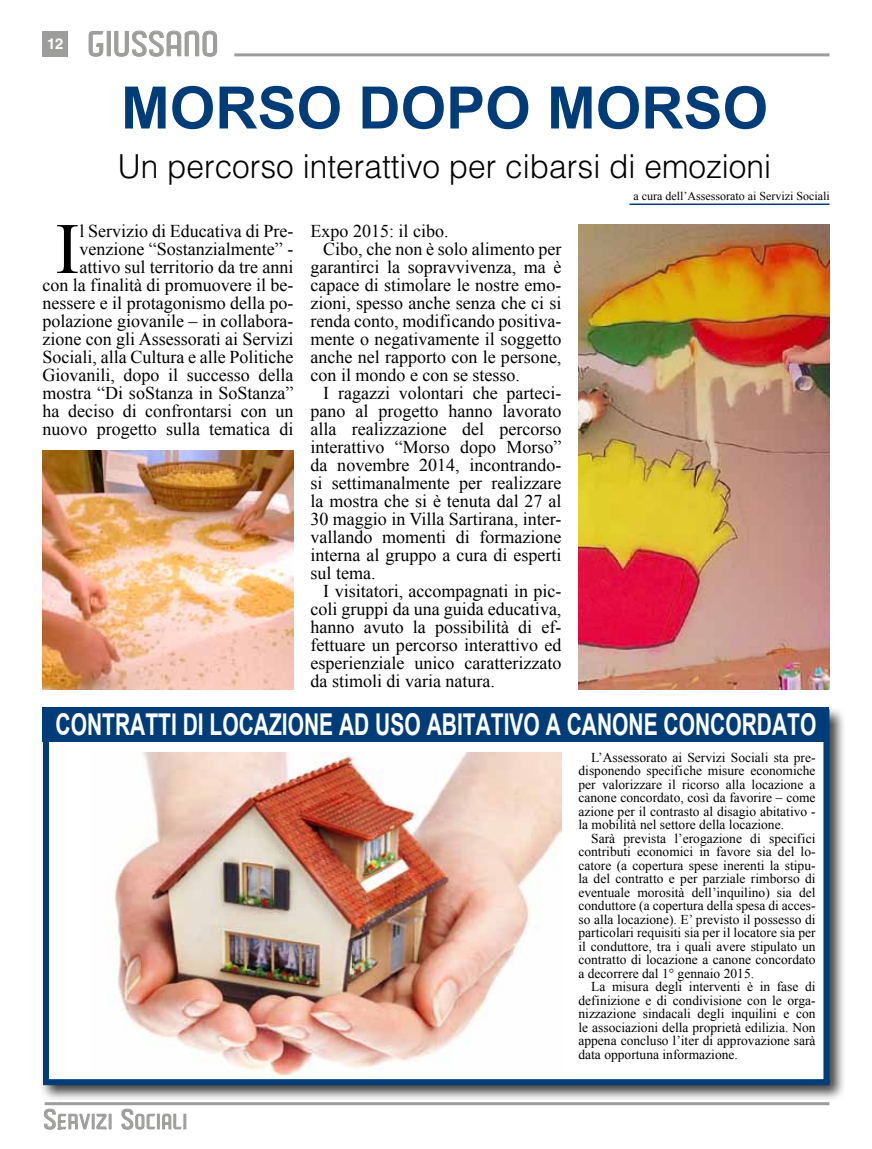
<style>
.page{position:relative;width:872px;height:1149px;background:#fff}
.page>*{position:absolute;margin:0;border:0;box-sizing:border-box;transform-origin:0 0}
.t1{font:72.3px "Times New Roman";color:#000}
.t2{font:700 58.5px "Arial";color:#003d78}
.t3{font:300 33px "Helvetica LT Std";color:#000;scale:.96 1}
.t4{font:500 31.95px "Paragon";letter-spacing:.04em;color:#9d9d9c}
.t5{font:700 30px "Arial";color:#fff;scale:.7 1}
.t6{font:500 19.2px "Paragon";letter-spacing:.065em;color:#9d9d9c}
.t7{font:18px/18px "Times New Roman";color:#000;text-align:right}
.t8{font:13.5px/13.5px "Times New Roman";color:#000;text-align:justify}
.t9{font:12px "Times New Roman";color:#000}
.s1{font-size:25.5px}
</style>
<div class="page">
<hr style="left:45px;top:1101px;width:784px;height:3px;background:#9d9d9c">
<div style="left:43px;top:31px;width:25px;height:25px;background:#9d9d9c"></div>
<hr style="left:234px;top:53px;width:595px;height:3px;background:#9d9d9c">
<svg style="left:88px;top:31px;width:16px;height:26px"></svg>
<div style="left:107px;top:31px;width:4px;height:25px;border:1px solid #9d9d9c"></div>
<svg style="left:114px;top:30px;width:104px;height:27px"></svg>
<div style="left:39px;top:705px;width:806px;height:396px;background:#000;opacity:.75"></div>
<div style="left:43px;top:709px;width:786px;height:375px;background:#fff;border:6px solid #003d78"></div>
<svg style="left:44px;top:1108px;width:63px;height:22px"></svg>
<div style="left:109px;top:1113px;width:3px;height:15px;border:1px solid #9d9d9c"></div>
<svg style="left:121px;top:1108px;width:61px;height:21px"></svg>
<div style="left:183px;top:1113px;width:3px;height:15px;border:1px solid #9d9d9c"></div>
<hr style="left:629px;top:203px;width:200px;height:2px;background:#003d78">
<div style="left:43px;top:707px;width:786px;height:34px;background:#003d78"></div>
<img style="left:113px;top:752px;width:448px;height:324px">
<img style="left:578px;top:224px;width:251px;height:465px">
<img style="left:43px;top:450px;width:250px;height:239px">
<h3 class="t4" style="left:47px;top:31px;width:172px"><sup>12</sup> GIUSSANO</h3>
<h2 class="t2" style="left:121px;top:69px;width:648px">MORSO DOPO MORSO</h2>
<h3 class="t3" style="left:118px;top:146px;width:682px">Un percorso interattivo per cibarsi di emozioni</h3>
<p class="t9" style="left:633px;top:188px;width:198px">a cura dell’Assessorato ai Servizi Sociali</p>
<p class="t7" style="left:310px;top:221px;width:140px">Expo 2015: il cibo.</p>
<p class="t7" style="left:323px;top:239px;width:240px">Cibo, che non è solo alimento per</p>
<p class="t7" style="left:310px;top:257px;width:252px">garantirci la sopravvivenza, ma è</p>
<p class="t7" style="left:310px;top:275px;width:252px">capace di stimolare le nostre emo-</p>
<p class="t7" style="left:310px;top:293px;width:252px">zioni, spesso anche senza che ci si</p>
<p class="t7" style="left:310px;top:311px;width:252px">renda conto, modificando positiva-</p>
<p class="t7" style="left:310px;top:329px;width:252px">mente o negativamente il soggetto</p>
<p class="t7" style="left:310px;top:347px;width:252px">anche nel rapporto con le persone,</p>
<p class="t7" style="left:310px;top:365px;width:211px">con il mondo e con se stesso.</p>
<p class="t7" style="left:323px;top:383px;width:240px">I ragazzi volontari che parteci-</p>
<p class="t7" style="left:310px;top:401px;width:252px">pano al progetto hanno lavorato</p>
<p class="t7" style="left:310px;top:419px;width:252px">alla realizzazione del percorso</p>
<p class="t7" style="left:310px;top:437px;width:252px">interattivo “Morso dopo Morso”</p>
<p class="t7" style="left:310px;top:455px;width:252px">da novembre 2014, incontrando-</p>
<p class="t7" style="left:310px;top:473px;width:252px">si settimanalmente per realizzare</p>
<p class="t7" style="left:310px;top:491px;width:252px">la mostra che si è tenuta dal 27 al</p>
<p class="t7" style="left:310px;top:509px;width:252px">30 maggio in Villa Sartirana, inter-</p>
<p class="t7" style="left:310px;top:527px;width:252px">vallando momenti di formazione</p>
<p class="t7" style="left:310px;top:545px;width:252px">interna al gruppo a cura di esperti</p>
<p class="t7" style="left:310px;top:563px;width:66px">sul tema.</p>
<p class="t7" style="left:323px;top:581px;width:240px">I visitatori, accompagnati in pic-</p>
<p class="t7" style="left:310px;top:599px;width:252px">coli gruppi da una guida educativa,</p>
<p class="t7" style="left:310px;top:617px;width:252px">hanno avuto la possibilità di ef-</p>
<p class="t7" style="left:310px;top:635px;width:252px">fettuare un percorso interattivo ed</p>
<p class="t7" style="left:310px;top:653px;width:252px">esperienziale unico caratterizzato</p>
<p class="t7" style="left:310px;top:671px;width:186px">da stimoli di varia natura.</p>
<h3 class="t5" style="left:56px;top:704px;width:1088px">CONTRATTI DI LOCAZIONE AD USO ABITATIVO A CANONE CONCORDATO</h3>
<p class="t8" style="left:578px;top:749px;width:239px;text-indent:13px">L’Assessorato ai Servizi Sociali sta pre&shy;disponendo specifiche misure economiche per valorizzare il ricorso alla locazione a canone concordato, così da favorire – come azione per il contrasto al disagio abitativo - la mobilità nel settore della locazione.</p>
<p class="t8" style="left:578px;top:830px;width:239px;text-indent:13px">Sarà prevista l’erogazione di specifici contributi economici in favore sia del lo&shy;catore (a copertura spese inerenti la stipu&shy;la del contratto e per parziale rimborso di eventuale morosità dell’inquilino) sia del conduttore (a copertura della spesa di acces&shy;so alla locazione). E’ previsto il possesso di particolari requisiti sia per il locatore sia per il conduttore, tra i quali avere stipulato un contratto di locazione a canone concordato a decorrere dal 1° gennaio 2015.</p>
<p class="t8" style="left:578px;top:979px;width:239px;text-indent:13px">La misura degli interventi è in fase di definizione e di condivisione con le orga&shy;nizzazione sindacali degli inquilini e con le associazioni della proprietà edilizia. Non appena concluso l’iter di approvazione sarà data opportuna informazione.</p>
<p class="t7" style="left:43px;top:221px;width:252px">l Servizio di Educativa di Pre&shy;venzione “Sostanzialmente” - attivo sul territorio da tre anni<br>con la finalità di promuovere il be&shy;nessere e il protagonismo della po&shy;polazione giovanile – in collabora&shy;zione con gli Assessorati ai Servizi Sociali, alla Cultura e alle Politiche Giovanili, dopo il successo della mostra “Di soStanza in SoStanza” ha deciso di confrontarsi con un nuovo progetto sulla tematica di</p>
<h1 class="t1" style="left:55px;top:200px;width:26px">I</h1>
<p class="t6" style="left:44px;top:1113px;width:145px"><span class="s1">S</span>ERVIZI <span class="s1">S</span>OCIALI</p>
</div>
